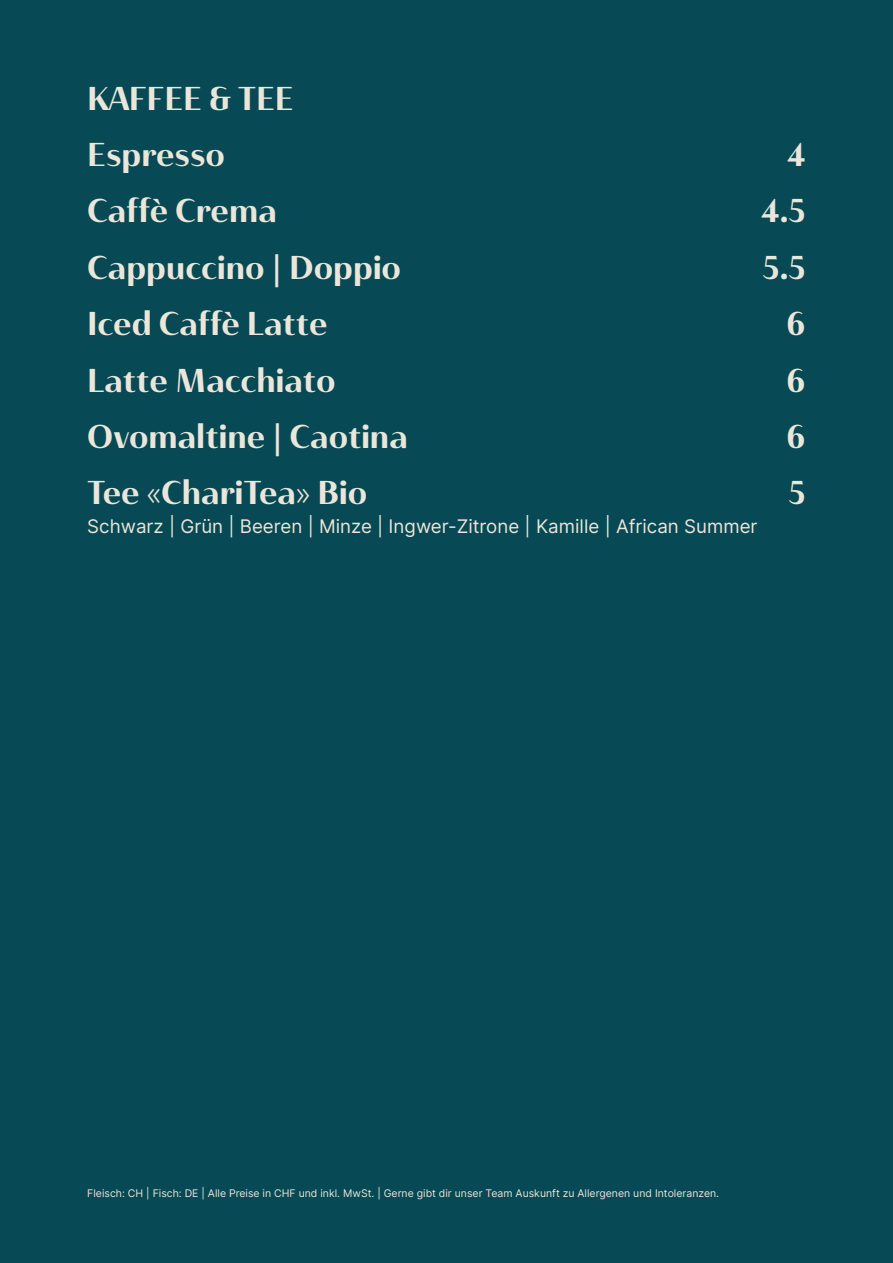
<style>
.page{position:relative;width:893px;height:1263px;background:#074954}
.page>*{position:absolute;margin:0;border:0;box-sizing:border-box;transform-origin:0 0}
.t1{font:33px/56.4px "Haboro Contrast Nor Bol";color:#eae6da}
.t2{font:18.75px "Inter";color:#eae6da}
.t3{font:10.5px "Inter";color:#eae6da}
</style>
<div class="page">
<p class="t1" style="left:87px;top:70px;width:208px">KAFFEE &amp; TEE<br>Espresso</p>
<p class="t1" style="left:787px;top:126px;width:20px">4</p>
<p class="t1" style="left:87px;top:182px;width:191px">Caffè Crema</p>
<p class="t1" style="left:761px;top:182px;width:46px">4.5</p>
<p class="t1" style="left:87px;top:239px;width:315px">Cappuccino | Doppio</p>
<p class="t1" style="left:763px;top:239px;width:45px">5.5</p>
<p class="t1" style="left:87px;top:295px;width:242px">Iced Caffè Latte</p>
<p class="t1" style="left:787px;top:295px;width:21px">6</p>
<p class="t1" style="left:87px;top:352px;width:250px">Latte Macchiato</p>
<p class="t1" style="left:787px;top:352px;width:21px">6</p>
<p class="t1" style="left:87px;top:408px;width:322px">Ovomaltine | Caotina</p>
<p class="t1" style="left:787px;top:408px;width:21px">6</p>
<p class="t1" style="left:87px;top:464px;width:282px">Tee «ChariTea» Bio</p>
<p class="t1" style="left:788px;top:464px;width:19px">5</p>
<p class="t2" style="left:87px;top:512px;width:672px">Schwarz | Grün | Beeren | Minze | Ingwer-Zitrone | Kamille | African Summer</p>
<p class="t3" style="left:87px;top:1185px;width:633px">Fleisch: CH | Fisch: DE | Alle Preise in CHF und inkl. MwSt. | Gerne gibt dir unser Team Auskunft zu Allergenen und Intoleranzen.</p>
</div>
